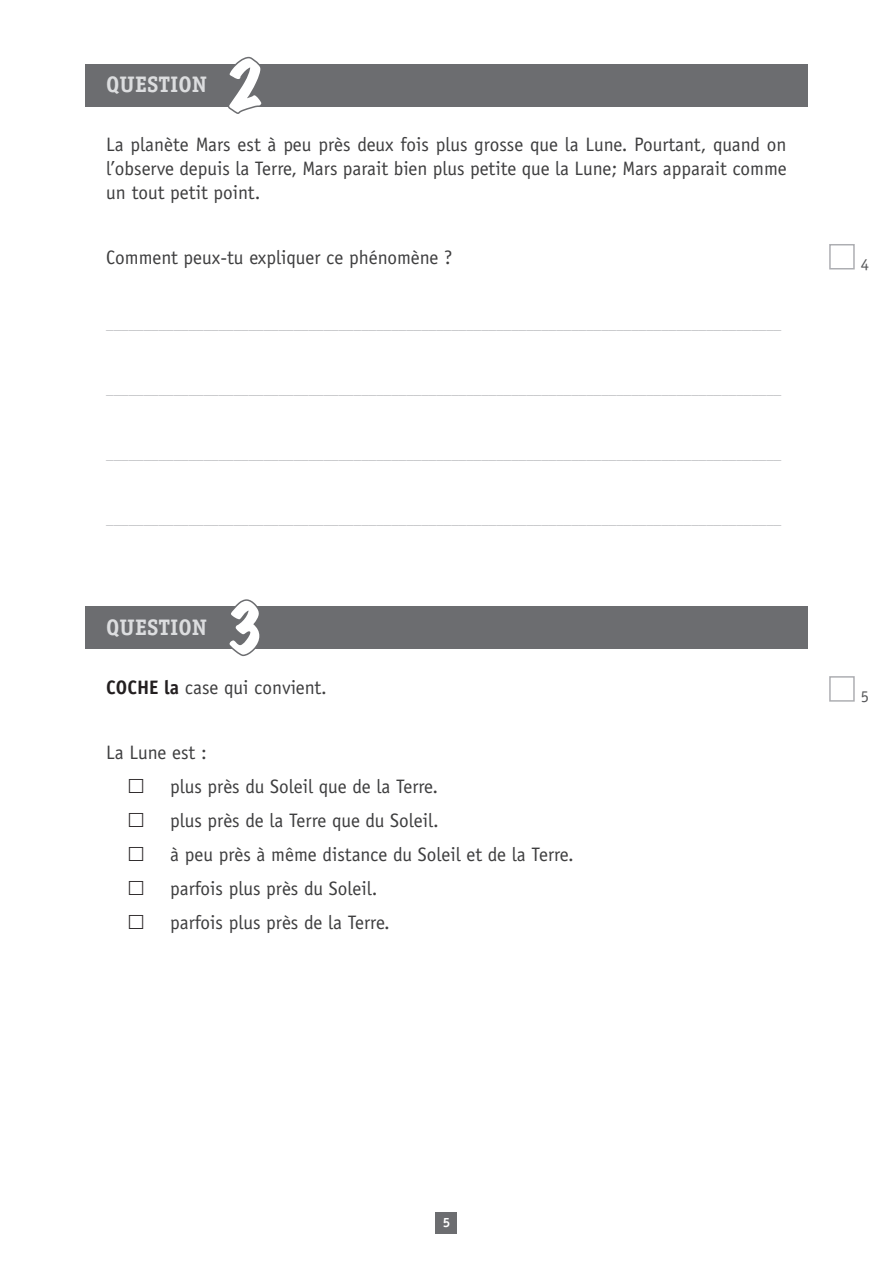
<style>
.page{position:relative;width:893px;height:1263px;background:#fff}
.page>*{position:absolute;margin:0;border:0;box-sizing:border-box;transform-origin:0 0}
.t1{font:expanded 60px "Marker Felt";color:#fff}
.t2{font:700 22.5px "Officina Serif";color:#dcdddf}
.t3{font:19.5px/34px "Officina Sans";color:#3e3e3f;text-align:justify}
.t4{font:16.5px "Officina Serif";color:#57585a}
.t5{font:15px "Officina Sans";color:#bcbdc0}
.t6{font:700 13.5px "Officina Serif";color:#fff}
.s1{font-weight:700;color:#231f20}
</style>
<div class="page">
<div style="left:436px;top:1212px;width:21px;height:21px;background:#6c6d70"></div>
<div style="left:85px;top:64px;width:723px;height:42px;background:#6c6d70"></div>
<svg style="left:226px;top:56px;width:38px;height:58px"></svg>
<div style="left:829px;top:244px;width:26px;height:25px;border:2px solid #adaeb2"></div>
<div style="left:85px;top:606px;width:723px;height:42px;background:#6c6d70"></div>
<svg style="left:226px;top:599px;width:36px;height:58px"></svg>
<div style="left:829px;top:676px;width:26px;height:26px;border:2px solid #adaeb2"></div>
<p class="t2" style="left:106px;top:71px;width:102px">QUESTION</p>
<h1 class="t1" style="left:225px;top:39px;width:40px">2</h1>
<p class="t3" style="left:106px;top:132px;width:682px;line-height:24px">La planète Mars est à peu près deux fois plus grosse que la Lune. Pourtant, quand on l’observe depuis la Terre, Mars parait bien plus petite que la Lune; Mars apparait comme un tout petit point.</p>
<p class="t3" style="left:106px;top:240px;width:348px">Comment peux-tu expliquer ce phénomène ?</p>
<p class="t5" style="left:106px;top:315px;width:676px">__________________________________________________________________________________________</p>
<p class="t5" style="left:106px;top:380px;width:676px">__________________________________________________________________________________________</p>
<p class="t5" style="left:106px;top:445px;width:676px">__________________________________________________________________________________________</p>
<p class="t5" style="left:106px;top:510px;width:676px">__________________________________________________________________________________________</p>
<p class="t2" style="left:106px;top:613px;width:102px">QUESTION</p>
<h1 class="t1" style="left:225px;top:581px;width:40px">3</h1>
<p class="t3" style="left:106px;top:670px;width:222px"><span class="s1">COCHE la</span> case qui convient.</p>
<p class="t3" style="left:170px;top:735px;width:405px;text-align:left;text-indent:-64px">La Lune est :<br>plus près du Soleil que de la Terre.<br>plus près de la Terre que du Soleil.<br>à peu près à même distance du Soleil et de la Terre. parfois plus près du Soleil.<br>parfois plus près de la Terre.</p>
<p class="t4" style="left:861px;top:254px;width:10px">4</p>
<p class="t4" style="left:861px;top:686px;width:10px">5</p>
<p class="t6" style="left:443px;top:1214px;width:9px">5</p>
</div>
